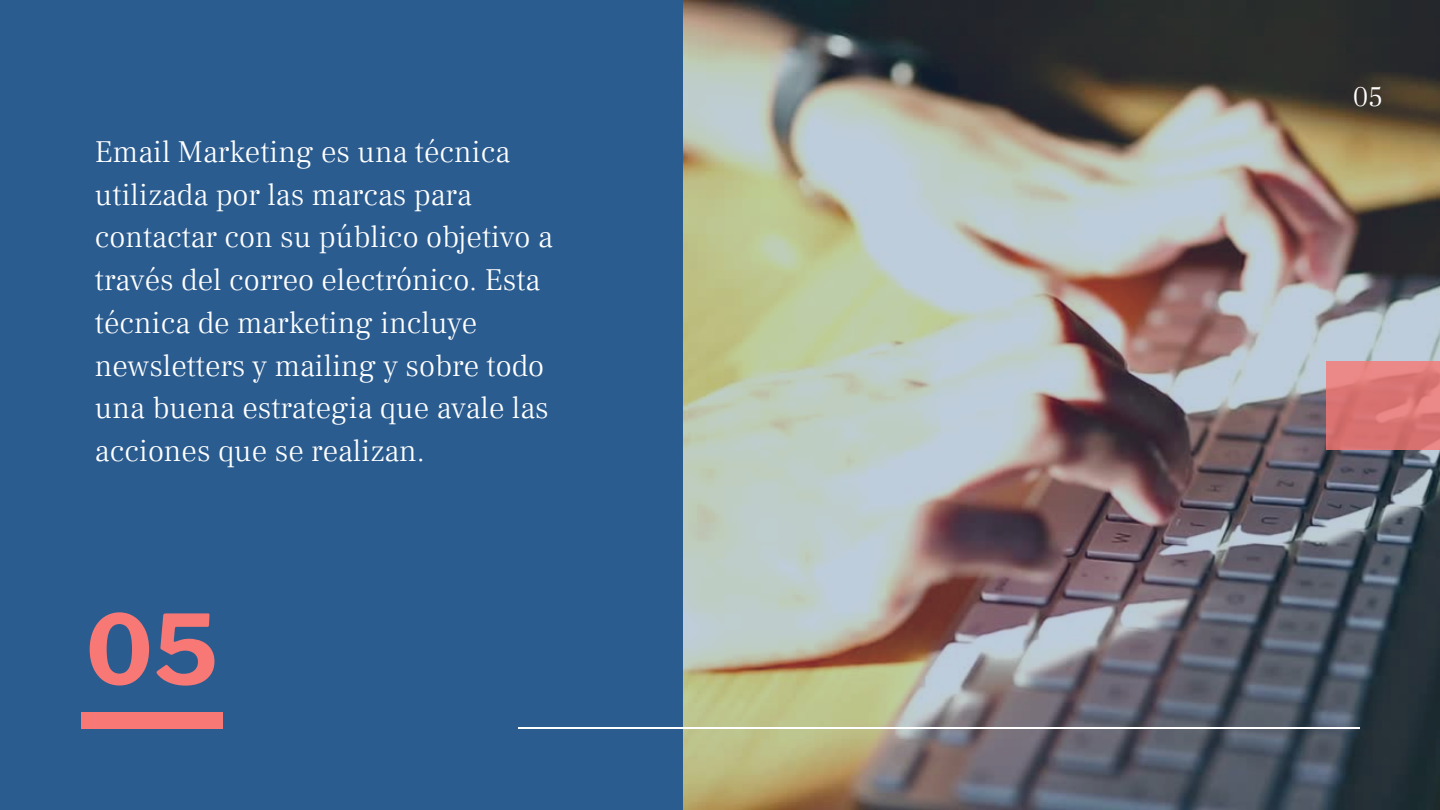
<style>
.page{position:relative;width:1440px;height:810px;background:#2b5c8f}
.page>*{position:absolute;margin:0;border:0;box-sizing:border-box;transform-origin:0 0}
.t1{font:700 96px "Libre Franklin";color:#f77874}
.t2{font:300 30.9px/42.8px "Frank Ruhl Libre";color:#fff}
.t3{font:300 28px "Frank Ruhl Libre";color:#fff}
</style>
<div class="page">
<img style="left:684px;top:0;width:756px;height:810px">
<svg style="left:1326px;top:361px;width:114px;height:88px;background:#dc7776"></svg>
<div style="left:81px;top:712px;width:142px;height:17px;background:#f77874"></div>
<hr style="left:518px;top:727px;width:841px;height:2px;background:#fff">
<p class="t2" style="left:95px;top:131px;width:459px">Email Marketing es una técnica utilizada por las marcas para contactar con su público objetivo a través del correo electrónico. Esta técnica de marketing incluye newsletters y mailing y sobre todo una buena estrategia que avale las acciones que se realizan.</p>
<p class="t1" style="left:85px;top:592px;width:134px">05</p>
<p class="t3" style="left:1353px;top:79px;width:32px">05</p>
</div>
